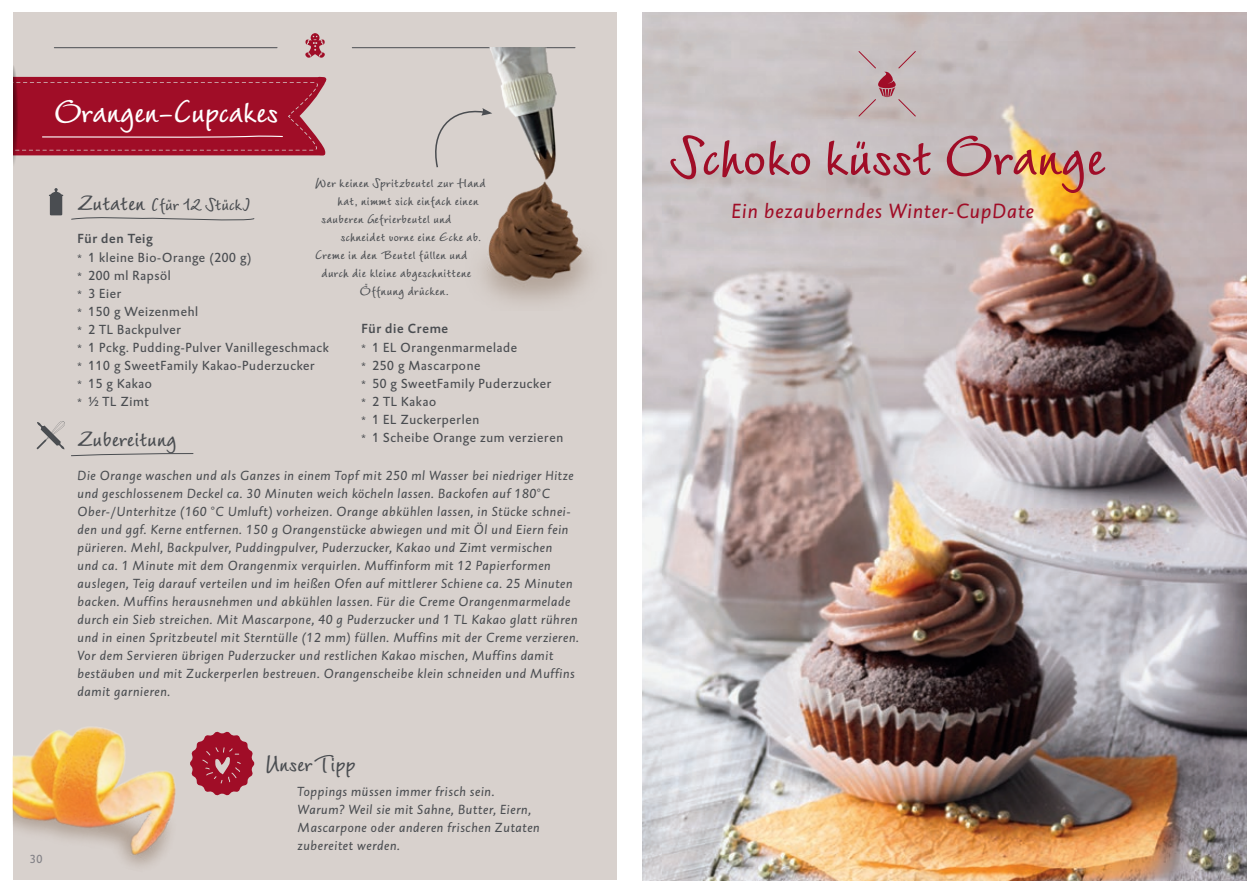
<style>
.page{position:relative;width:1259px;height:893px;background:#fff}
.page>*{position:absolute;margin:0;border:0;box-sizing:border-box;transform-origin:0 0}
.t1{font:700 52.5px "NZ Wiesbaden";color:#a00d27}
.t2{font:700 30px "NZ Wiesbaden";letter-spacing:-.005em;color:#fff}
.t3{font:italic 21px "DTL Caspari TOT";letter-spacing:.05em;color:#a00d27}
.t4{font:700 21px "NZ Wiesbaden";color:#4a4d51}
.t5{font:700 16.5px "NZ Wiesbaden";color:#4a4d51}
.t6{font:italic 13.5px/18px "DTL Caspari TOT";letter-spacing:.05em;color:#4a4d51}
.t7{font:13.5px/18px "DTL Caspari TOT";letter-spacing:.05em;color:#4a4d51}
.t8{font:700 12px "NZ Wiesbaden";letter-spacing:.03em;color:#4a4d51}
.t9{font:12px "DTL Caspari TOT";color:#828186}
.s1{font-size:21px}
.s2{font-weight:500}
.s3{font-size:10.5px}
</style>
<div class="page">
<div style="left:13px;top:13px;width:603px;height:867px;background:#d8d1cd"></div>
<img style="left:13px;top:727px;width:163px;height:139px">
<hr style="left:54px;top:47px;width:223px;height:1px;background:#4a4d51">
<hr style="left:352px;top:47px;width:223px;height:1px;background:#4a4d51">
<img style="left:13px;top:66px;width:3px;height:98px">
<svg style="left:305px;top:33px;width:20px;height:25px"></svg>
<img style="left:642px;top:13px;width:604px;height:867px">
<svg style="left:37px;top:421px;width:28px;height:28px"></svg>
<svg style="left:37px;top:439px;width:9px;height:10px"></svg>
<svg style="left:71px;top:453px;width:123px;height:3px"></svg>
<div style="left:50px;top:195px;width:12px;height:20px;background:#4a4d51"></div>
<svg style="left:49px;top:188px;width:14px;height:8px"></svg>
<svg style="left:71px;top:217px;width:184px;height:4px"></svg>
<svg style="left:13px;top:75px;width:314px;height:81px;background:#a41f36"></svg>
<img style="left:452px;top:47px;width:139px;height:255px">
<svg style="left:435px;top:107px;width:57px;height:62px"></svg>
<svg style="left:857px;top:50px;width:59px;height:67px;background:#c1adaf"></svg>
<svg style="left:190px;top:732px;width:64px;height:63px"></svg>
<h2 class="t2" style="left:54px;top:94px;width:226px">Orangen-Cupcakes</h2>
<p class="t8" style="left:315px;top:176px;width:172px">Wer keinen Spritzbeutel zur Hand</p>
<p class="t8" style="left:337px;top:194px;width:142px">hat, nimmt sich einfach einen</p>
<p class="t8" style="left:321px;top:212px;width:131px">sauberen Gefrierbeutel und</p>
<p class="t8" style="left:341px;top:230px;width:142px">schneidet vorne eine Ecke ab.</p>
<p class="t8" style="left:315px;top:248px;width:154px">Creme in den Beutel füllen und</p>
<p class="t8" style="left:321px;top:266px;width:151px">durch die kleine abgeschnittene</p>
<p class="t8" style="left:360px;top:284px;width:91px">Öffnung drücken.</p>
<p class="t5" style="left:78px;top:195px;width:175px"><span class="s1">Zutaten</span> (für 12 Stück)</p>
<p class="t7" style="left:78px;top:228px;width:175px;line-height:19.5px"><span class="s2">Für den Teig<br></span><span class="s3">*</span> 1 kleine Bio-Orange (200 g)</p>
<p class="t7" style="left:78px;top:266px;width:253px"><span class="s3">*</span> 200 ml Rapsöl<br><span class="s3">*</span> 3 Eier<br><span class="s3">*</span> 150 g Weizenmehl<br><span class="s3">*</span> 2 TL Backpulver<br><span class="s3">*</span> 1 Pckg. Pudding-Pulver Vanillegeschmack <span class="s3">*</span> 110 g SweetFamily Kakao-Puderzucker<br><span class="s3">*</span> 15 g Kakao<br><span class="s3">*</span> ½ TL Zimt</p>
<p class="t7" style="left:361px;top:318px;width:157px;line-height:19.5px"><span class="s2">Für die Creme<br></span><span class="s3">*</span> 1 EL Orangenmarmelade</p>
<p class="t7" style="left:361px;top:357px;width:203px"><span class="s3">*</span> 250 g Mascarpone<br><span class="s3">*</span> 50 g SweetFamily Puderzucker<br><span class="s3">*</span> 2 TL Kakao<br><span class="s3">*</span> 1 EL Zuckerperlen<br><span class="s3">*</span> 1 Scheibe Orange zum verzieren</p>
<h3 class="t4" style="left:78px;top:426px;width:101px">Zubereitung</h3>
<p class="t6" style="left:78px;top:467px;width:503px">Die Orange waschen und als Ganzes in einem Topf mit 250 ml Wasser bei niedriger Hitze und geschlossenem Deckel ca. 30 Minuten weich köcheln lassen. Backofen auf 180°C Ober-/Unterhitze (160 °C Umluft) vorheizen. Orange abkühlen lassen, in Stücke schnei&shy;den und ggf. Kerne entfernen. 150 g Orangenstücke abwiegen und mit Öl und Eiern fein pürieren. Mehl, Backpulver, Puddingpulver, Puderzucker, Kakao und Zimt vermischen<br>und ca. 1 Minute mit dem Orangenmix verquirlen. Muffinform mit 12 Papierformen auslegen, Teig darauf verteilen und im heißen Ofen auf mittlerer Schiene ca. 25 Minuten backen. Muffins herausnehmen und abkühlen lassen. Für die Creme Orangenmarmelade durch ein Sieb streichen. Mit Mascarpone, 40 g Puderzucker und 1 TL Kakao glatt rühren und in einen Spritzbeutel mit Sterntülle (12 mm) füllen. Muffins mit der Creme verzieren.<br>Vor dem Servieren übrigen Puderzucker und restlichen Kakao mischen, Muffins damit bestäuben und mit Zuckerperlen bestreuen. Orangenscheibe klein schneiden und Muffins damit garnieren.</p>
<p class="t9" style="left:30px;top:852px;width:14px">30</p>
<h3 class="t4" style="left:266px;top:751px;width:91px">Unser Tipp</h3>
<p class="t6" style="left:297px;top:783px;width:244px">Toppings müssen immer frisch sein.<br>Warum? Weil sie mit Sahne, Butter, Eiern, Mascarpone oder anderen frischen Zutaten zubereitet werden.</p>
<h1 class="t1" style="left:669px;top:126px;width:437px">Schoko küsst Orange</h1>
<h3 class="t3" style="left:731px;top:198px;width:304px">Ein bezauberndes Winter-CupDate</h3>
<p class="t9" style="left:1217px;top:852px;width:14px">31</p>
</div>
